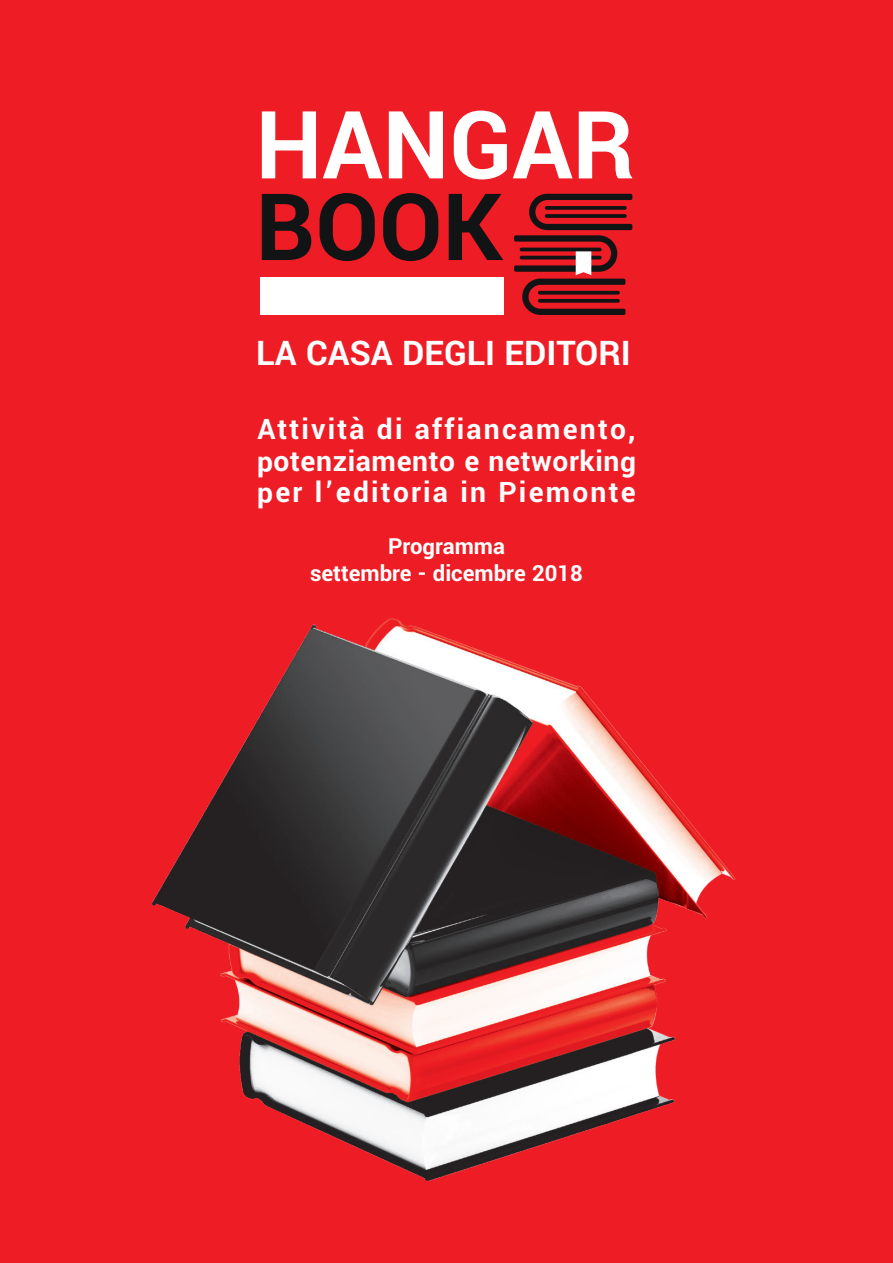
<style>
.page{position:relative;width:893px;height:1263px;background:#ee1c25}
.page>*{position:absolute;margin:0;border:0;box-sizing:border-box;transform-origin:0 0}
.t1{font:700 104.7px "Yantramanav";color:#fff}
.t2{font:700 103.35px "Yantramanav";color:#111314}
.t3{font:700 37.65px "Yantramanav";color:#fff}
.t4{font:700 31.35px "Yantramanav";letter-spacing:.07em;color:#fff}
.t5{font:700 31.35px "Yantramanav";letter-spacing:.02em;color:#fff}
.t6{font:700 24.6px "Yantramanav";color:#fff}
</style>
<div class="page">
<img style="left:152px;top:618px;width:584px;height:564px">
<div style="left:261px;top:278px;width:243px;height:37px;background:#fff"></div>
<svg style="left:514px;top:194px;width:118px;height:121px"></svg>
<hr style="left:520px;top:248px;width:82px;height:3px;background:#111314;border-radius:2px">
<h1 class="t1" style="left:256px;top:81px;width:381px">HANGAR</h1>
<h2 class="t2" style="left:256px;top:164px;width:249px">BOOK</h2>
<p class="t3" style="left:256px;top:330px;width:376px">LA CASA DEGLI EDITORI</p>
<p class="t4" style="left:257px;top:410px;width:380px">Attività di affiancamento,</p>
<p class="t5" style="left:257px;top:441px;width:380px">potenziamento e networking</p>
<p class="t4" style="left:257px;top:473px;width:380px">per l’editoria in Piemonte</p>
<p class="t6" style="left:388px;top:531px;width:118px">Programma</p>
<p class="t6" style="left:310px;top:558px;width:274px">settembre - dicembre 2018</p>
</div>
